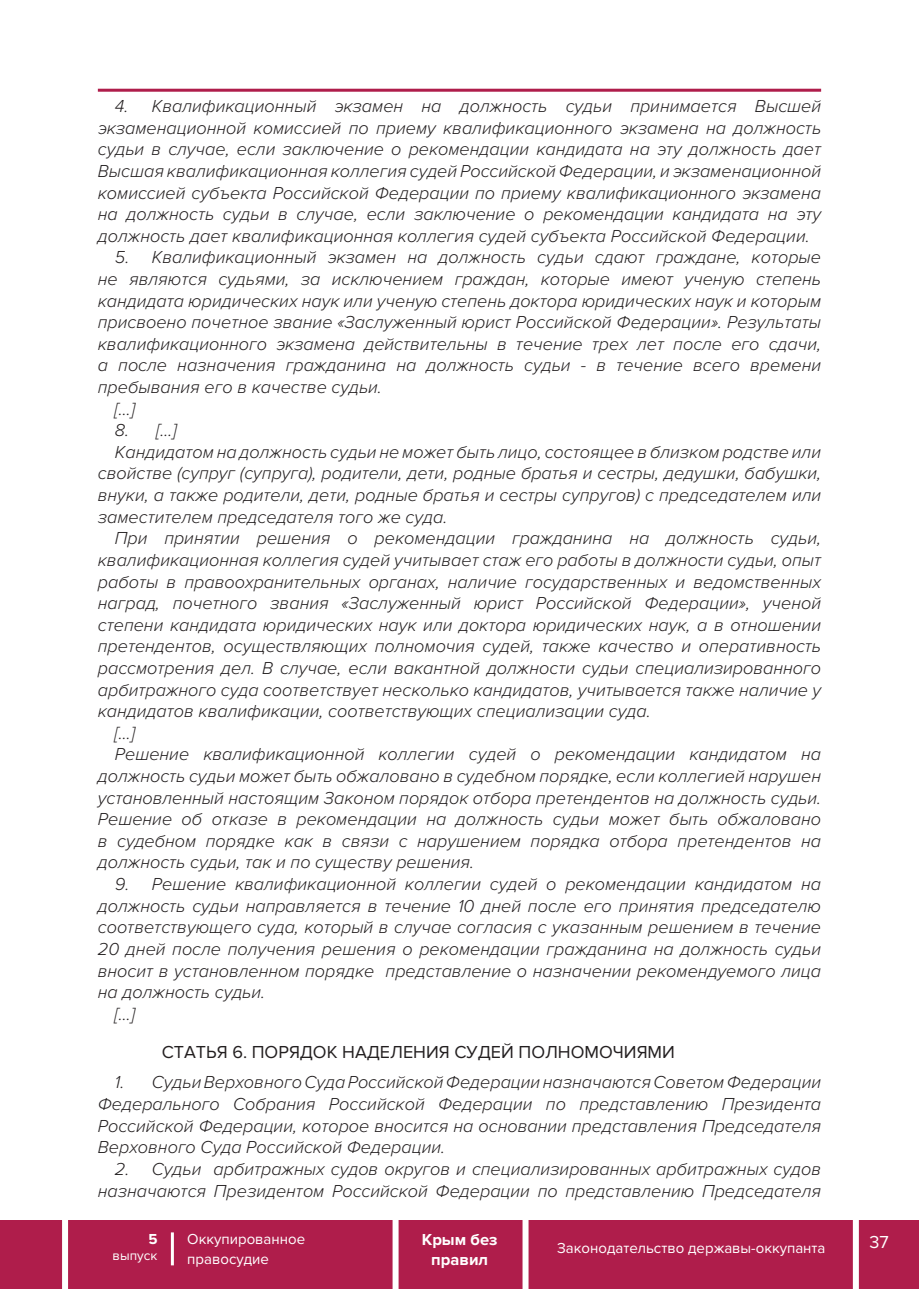
<style>
.page{position:relative;width:919px;height:1289px;background:#fff}
.page>*{position:absolute;margin:0;border:0;box-sizing:border-box;transform-origin:0 0}
.t1{font:italic 300 18px/21.6px "Proxima Nova";color:#231f20;text-align:justify}
.t2{font:18px "Proxima Nova";color:#231f20}
.t3{font:18px "Proxima Nova";color:#fff}
.t4{font:700 16.5px/19.8px "Proxima Nova";color:#fff;text-align:center}
.t5{font:15px/19.8px "Proxima Nova";color:#fff}
.t6{font:700 15px "Proxima Nova";color:#fff}
.t7{font:13.5px "Proxima Nova";color:#fff}
</style>
<div class="page">
<div style="left:13px;top:1219px;width:905px;height:69px;background:#af1d4b"></div>
<div style="left:852px;top:1218px;width:6px;height:70px;background:#fff"></div>
<div style="left:62px;top:1218px;width:6px;height:70px;background:#fff"></div>
<div style="left:392px;top:1218px;width:6px;height:70px;background:#fff"></div>
<div style="left:522px;top:1218px;width:6px;height:70px;background:#fff"></div>
<hr style="left:171px;top:1232px;width:3px;height:33px;background:#fff">
<hr style="left:98px;top:89px;width:723px;height:3px;background:#af1d4b">
<div style="left:0;top:1219px;width:14px;height:69px;background:#af1d4b"></div>
<p class="t1" style="left:98px;top:96px;width:724px;text-indent:17px">4. Квалификационный экзамен на должность судьи принимается Высшей экзаменационной комиссией по приему квалификационного экзамена на должность судьи в случае, если заключение о рекомендации кандидата на эту должность дает Высшая квалификационная коллегия судей Российской Федерации, и экзаменационной комиссией субъекта Российской Федерации по приему квалификационного экзамена на должность судьи в случае, если заключение о рекомендации кандидата на эту должность дает квалификационная коллегия судей субъекта Российской Федерации.</p>
<p class="t1" style="left:115px;top:247px;width:707px">5. Квалификационный экзамен на должность судьи сдают граждане, которые</p>
<p class="t1" style="left:98px;top:268px;width:724px">не являются судьями, за исключением граждан, которые имеют ученую степень</p>
<p class="t1" style="left:98px;top:290px;width:724px">кандидата юридических наук или ученую степень доктора юридических наук и которым</p>
<p class="t1" style="left:98px;top:312px;width:724px">присвоено почетное звание «Заслуженный юрист Российской Федерации». Результаты</p>
<p class="t1" style="left:98px;top:333px;width:724px">квалификационного экзамена действительны в течение трех лет после его сдачи,</p>
<p class="t1" style="left:98px;top:355px;width:724px">а после назначения гражданина на должность судьи - в течение всего времени</p>
<p class="t1" style="left:98px;top:376px;width:285px">пребывания его в качестве судьи.</p>
<p class="t1" style="left:115px;top:398px;width:22px">[…]</p>
<p class="t1" style="left:115px;top:420px;width:63px">8. […]</p>
<p class="t1" style="left:115px;top:441px;width:707px">Кандидатом на должность судьи не может быть лицо, состоящее в близком родстве или</p>
<p class="t1" style="left:98px;top:463px;width:724px">свойстве (супруг (супруга), родители, дети, родные братья и сестры, дедушки, бабушки,</p>
<p class="t1" style="left:98px;top:484px;width:724px">внуки, а также родители, дети, родные братья и сестры супругов) с председателем или</p>
<p class="t1" style="left:98px;top:506px;width:351px">заместителем председателя того же суда.</p>
<p class="t1" style="left:115px;top:528px;width:707px">При принятии решения о рекомендации гражданина на должность судьи,</p>
<p class="t1" style="left:98px;top:549px;width:724px">квалификационная коллегия судей учитывает стаж его работы в должности судьи, опыт</p>
<p class="t1" style="left:98px;top:571px;width:724px">работы в правоохранительных органах, наличие государственных и ведомственных</p>
<p class="t1" style="left:98px;top:592px;width:724px">наград, почетного звания «Заслуженный юрист Российской Федерации», ученой</p>
<p class="t1" style="left:98px;top:614px;width:724px">степени кандидата юридических наук или доктора юридических наук, а в отношении</p>
<p class="t1" style="left:98px;top:636px;width:724px">претендентов, осуществляющих полномочия судей, также качество и оперативность</p>
<p class="t1" style="left:98px;top:657px;width:724px">рассмотрения дел. В случае, если вакантной должности судьи специализированного</p>
<p class="t1" style="left:98px;top:679px;width:724px">арбитражного суда соответствует несколько кандидатов, учитывается также наличие у</p>
<p class="t1" style="left:98px;top:700px;width:554px">кандидатов квалификации, соответствующих специализации суда.</p>
<p class="t1" style="left:115px;top:722px;width:22px">[…]</p>
<p class="t1" style="left:115px;top:744px;width:707px">Решение квалификационной коллегии судей о рекомендации кандидатом на</p>
<p class="t1" style="left:98px;top:765px;width:724px">должность судьи может быть обжаловано в судебном порядке, если коллегией нарушен</p>
<p class="t1" style="left:98px;top:787px;width:724px">установленный настоящим Законом порядок отбора претендентов на должность судьи.</p>
<p class="t1" style="left:98px;top:808px;width:724px">Решение об отказе в рекомендации на должность судьи может быть обжаловано</p>
<p class="t1" style="left:98px;top:830px;width:724px">в судебном порядке как в связи с нарушением порядка отбора претендентов на</p>
<p class="t1" style="left:98px;top:852px;width:377px">должность судьи, так и по существу решения.</p>
<p class="t1" style="left:115px;top:873px;width:707px">9. Решение квалификационной коллегии судей о рекомендации кандидатом на</p>
<p class="t1" style="left:98px;top:895px;width:724px">должность судьи направляется в течение 10 дней после его принятия председателю</p>
<p class="t1" style="left:98px;top:916px;width:724px">соответствующего суда, который в случае согласия с указанным решением в течение</p>
<p class="t1" style="left:98px;top:938px;width:724px">20 дней после получения решения о рекомендации гражданина на должность судьи</p>
<p class="t1" style="left:98px;top:960px;width:724px">вносит в установленном порядке представление о назначении рекомендуемого лица</p>
<p class="t1" style="left:98px;top:981px;width:169px">на должность судьи.</p>
<p class="t1" style="left:115px;top:1003px;width:22px">[…]</p>
<p class="t2" style="left:162px;top:1042px;width:514px">СТАТЬЯ 6. ПОРЯДОК НАДЕЛЕНИЯ СУДЕЙ ПОЛНОМОЧИЯМИ</p>
<p class="t1" style="left:98px;top:1071px;width:724px;text-indent:17px">1. Судьи Верховного Суда Российской Федерации назначаются Советом Федерации Федерального Собрания Российской Федерации по представлению Президента Российской Федерации, которое вносится на основании представления Председателя Верховного Суда Российской Федерации.</p>
<p class="t1" style="left:98px;top:1158px;width:724px;text-align:right">2. Судьи арбитражных судов округов и специализированных арбитражных судов назначаются Президентом Российской Федерации по представлению Председателя</p>
<p class="t6" style="left:148px;top:1230px;width:11px">5</p>
<p class="t7" style="left:113px;top:1248px;width:46px">выпуск</p>
<p class="t5" style="left:187px;top:1229px;width:119px">Оккупированное правосудие</p>
<p class="t3" style="left:869px;top:1231px;width:21px">37</p>
<p class="t4" style="left:422px;top:1230px;width:77px">Крым без правил</p>
<p class="t5" style="left:557px;top:1238px;width:270px">Законодательство державы-оккупанта</p>
</div>
